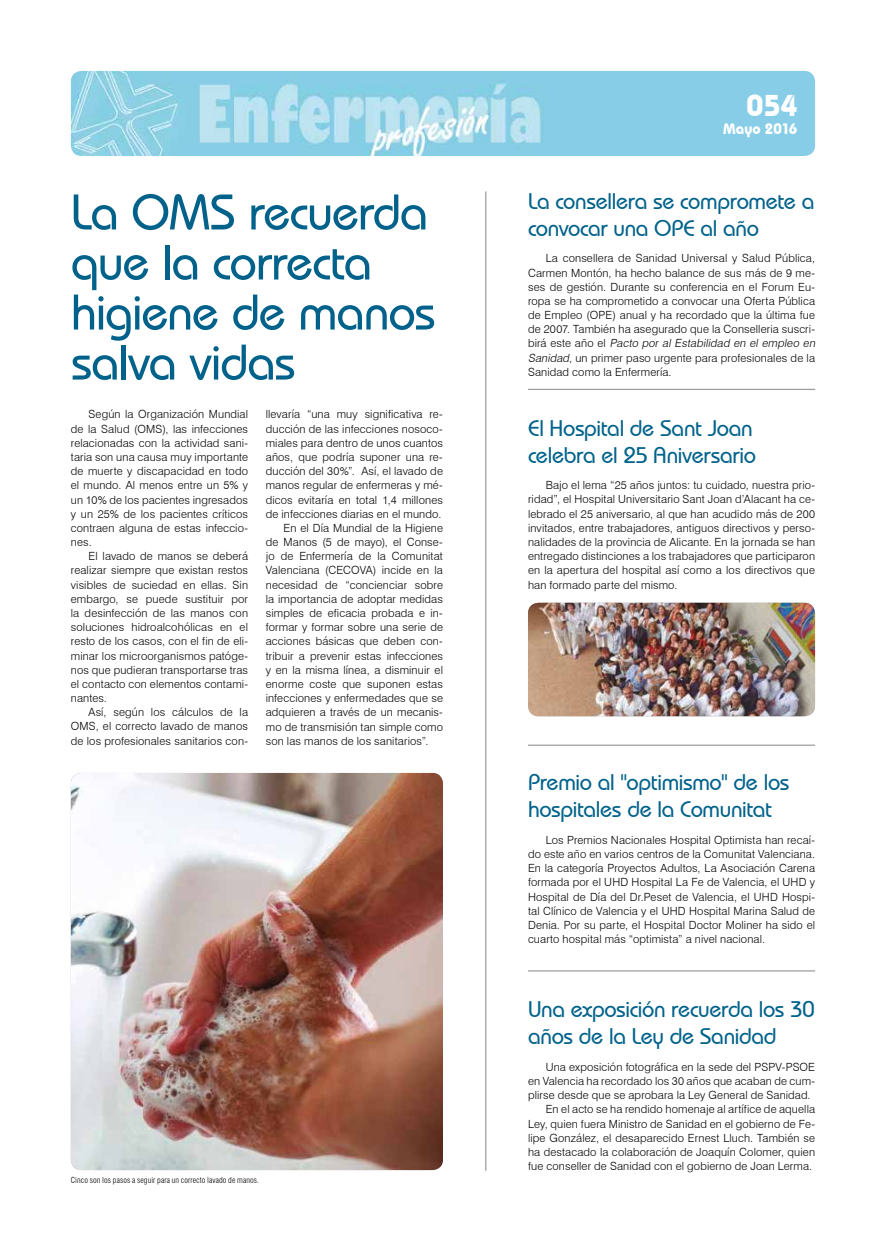
<style>
.page{position:relative;width:886px;height:1241px;background:#fff}
.page>*{position:absolute;margin:0;border:0;box-sizing:border-box;transform-origin:0 0}
.t1{font:500 50px/50px "Bauhaus IT Cby BT";letter-spacing:-.02em;color:#00628b}
.t2{font:700 30px "Bauhaus IT Cby BT";color:#fff}
.t3{font:500 22.5px/27px "Bauhaus IT Cby BT";letter-spacing:-.015em;color:#00628b}
.t4{font:700 15px "Bauhaus IT Cby BT";color:#fff}
.t5{font:300 11.25px/14.1px "Swiss 721 BT";letter-spacing:.01em;color:#000;text-align:justify}
.t6{font:300 condensed 8.12px "Swiss 721 BT";letter-spacing:.015em;color:#000}
.s1{font-style:italic}
</style>
<div class="page">
<img style="left:71px;top:71px;width:744px;height:85px">
<hr style="left:485px;top:191px;width:1px;height:979px;background:#9d9d9c">
<hr style="left:528px;top:389px;width:287px;height:1px;background:#9d9d9c">
<img style="left:71px;top:772px;width:372px;height:397px">
<hr style="left:528px;top:744px;width:287px;height:1px;background:#9d9d9c">
<img style="left:528px;top:602px;width:287px;height:114px">
<hr style="left:528px;top:970px;width:287px;height:1px;background:#9d9d9c">
<h1 class="t1" style="left:71px;top:186px;width:366px">La OMS recuerda que la correcta higiene de manos salva vidas</h1>
<p class="t5" style="left:71px;top:407px;width:179px;text-indent:18px">Según la Organización Mundial de la Salud (OMS), las infecciones relacionadas con la actividad sani&shy;taria son una causa muy importante de muerte y discapacidad en todo el mundo. Al menos entre un 5% y un 10% de los pacientes ingresados y un 25% de los pacientes críticos contraen alguna de estas infeccio&shy;nes.</p>
<p class="t5" style="left:71px;top:549px;width:179px;text-indent:18px">El lavado de manos se deberá realizar siempre que existan restos visibles de suciedad en ellas. Sin embargo, se puede sustituir por la desinfección de las manos con soluciones hidroalcohólicas en el resto de los casos, con el fin de eli&shy;minar los microorganismos patóge&shy;nos que pudieran transportarse tras el contacto con elementos contami&shy;nantes.</p>
<p class="t5" style="left:71px;top:705px;width:179px;text-indent:18px">Así, según los cálculos de la OMS, el correcto lavado de manos de los profesionales sanitarios con-</p>
<p class="t5" style="left:266px;top:407px;width:179px">llevaría “una muy significativa re-</p>
<p class="t5" style="left:266px;top:421px;width:179px">ducción de las infecciones nosoco-</p>
<p class="t5" style="left:266px;top:435px;width:179px">miales para dentro de unos cuantos</p>
<p class="t5" style="left:266px;top:450px;width:179px">años, que podría suponer una re-</p>
<p class="t5" style="left:266px;top:464px;width:179px">ducción del 30%”. Así, el lavado de</p>
<p class="t5" style="left:266px;top:478px;width:179px">manos regular de enfermeras y mé-</p>
<p class="t5" style="left:266px;top:492px;width:179px">dicos evitaría en total 1,4 millones</p>
<p class="t5" style="left:266px;top:506px;width:177px">de infecciones diarias en el mundo.</p>
<p class="t5" style="left:283px;top:520px;width:161px">En el Día Mundial de la Higiene</p>
<p class="t5" style="left:266px;top:535px;width:179px">de Manos (5 de mayo), el Conse-</p>
<p class="t5" style="left:266px;top:549px;width:179px">jo de Enfermería de la Comunitat</p>
<p class="t5" style="left:266px;top:563px;width:179px">Valenciana (CECOVA) incide en la</p>
<p class="t5" style="left:266px;top:577px;width:179px">necesidad de “concienciar sobre</p>
<p class="t5" style="left:266px;top:591px;width:179px">la importancia de adoptar medidas</p>
<p class="t5" style="left:266px;top:605px;width:179px">simples de eficacia probada e in-</p>
<p class="t5" style="left:266px;top:620px;width:179px">formar y formar sobre una serie de</p>
<p class="t5" style="left:266px;top:634px;width:179px">acciones básicas que deben con-</p>
<p class="t5" style="left:266px;top:648px;width:179px">tribuir a prevenir estas infecciones</p>
<p class="t5" style="left:266px;top:662px;width:179px">y en la misma línea, a disminuir el</p>
<p class="t5" style="left:266px;top:676px;width:179px">enorme coste que suponen estas</p>
<p class="t5" style="left:266px;top:691px;width:179px">infecciones y enfermedades que se</p>
<p class="t5" style="left:266px;top:705px;width:179px">adquieren a través de un mecanis-</p>
<p class="t5" style="left:266px;top:719px;width:179px">mo de transmisión tan simple como</p>
<p class="t5" style="left:266px;top:733px;width:164px">son las manos de los sanitarios”.</p>
<p class="t6" style="left:71px;top:1175px;width:190px">Cinco son los pasos a seguir para un correcto lavado de manos.</p>
<h2 class="t2" style="left:746px;top:87px;width:52px">054</h2>
<h3 class="t4" style="left:723px;top:119px;width:76px">Mayo 2016</h3>
<h3 class="t3" style="left:528px;top:187px;width:288px">La consellera se compromete a convocar una OPE al año</h3>
<p class="t5" style="left:528px;top:251px;width:291px;text-align:left;text-indent:18px">La consellera de Sanidad Universal y Salud Pública, Carmen Montón, ha hecho balance de sus más de 9 me&shy;ses de gestión. Durante su conferencia en el Forum Eu&shy;ropa se ha comprometido a convocar una Oferta Pública de Empleo (OPE) anual y ha recordado que la última fue de 2007. También ha asegurado que la Conselleria suscri&shy;b i r á e s t e a ñ o e l <span class="s1">Pacto por al Estabilidad en el empleo en Sanidad</span>, un primer paso urgente para profesionales de la Sanidad como la Enfermería.</p>
<h3 class="t3" style="left:528px;top:414px;width:229px">El Hospital de Sant Joan celebra el 25 Aniversario</h3>
<p class="t5" style="left:528px;top:478px;width:289px;text-indent:18px">Bajo el lema “25 años juntos: tu cuidado, nuestra prio&shy;ridad”, el Hospital Universitario Sant Joan d’Alacant ha ce&shy;lebrado el 25 aniversario, al que han acudido más de 200 invitados, entre trabajadores, antiguos directivos y perso&shy;nalidades de la provincia de Alicante. En la jornada se han entregado distinciones a los trabajadores que participaron en la apertura del hospital así como a los directivos que han formado parte del mismo.</p>
<h3 class="t3" style="left:528px;top:768px;width:263px">Premio al "optimismo" de los hospitales de la Comunitat</h3>
<p class="t5" style="left:528px;top:832px;width:289px;text-indent:18px">Los Premios Nacionales Hospital Optimista han recaí&shy;do este año en varios centros de la Comunitat Valenciana.<br>En la categoría Proyectos Adultos, La Asociación Carena formada por el UHD Hospital La Fe de Valencia, el UHD y Hospital de Día del Dr.Peset de Valencia, el UHD Hospi&shy;tal Clínico de Valencia y el UHD Hospital Marina Salud de Denia. Por su parte, el Hospital Doctor Moliner ha sido el cuarto hospital más “optimista” a nivel nacional.</p>
<h3 class="t3" style="left:528px;top:995px;width:288px">Una exposición recuerda los 30 años de la Ley de Sanidad</h3>
<p class="t5" style="left:546px;top:1059px;width:271px">Una exposición fotográfica en la sede del PSPV-PSOE</p>
<p class="t5" style="left:528px;top:1073px;width:289px">en Valencia ha recordado los 30 años que acaban de cum-</p>
<p class="t5" style="left:528px;top:1087px;width:284px">plirse desde que se aprobara la Ley General de Sanidad.</p>
<p class="t5" style="left:546px;top:1101px;width:271px">En el acto se ha rendido homenaje al artífice de aquella</p>
<p class="t5" style="left:528px;top:1116px;width:289px">Ley, quien fuera Ministro de Sanidad en el gobierno de Fe-</p>
<p class="t5" style="left:528px;top:1130px;width:288px">lipe González, el desaparecido Ernest Lluch. También se</p>
<p class="t5" style="left:528px;top:1144px;width:289px">ha destacado la colaboración de Joaquín Colomer, quien</p>
<p class="t5" style="left:528px;top:1158px;width:286px">fue conseller de Sanidad con el gobierno de Joan Lerma.</p>
</div>
